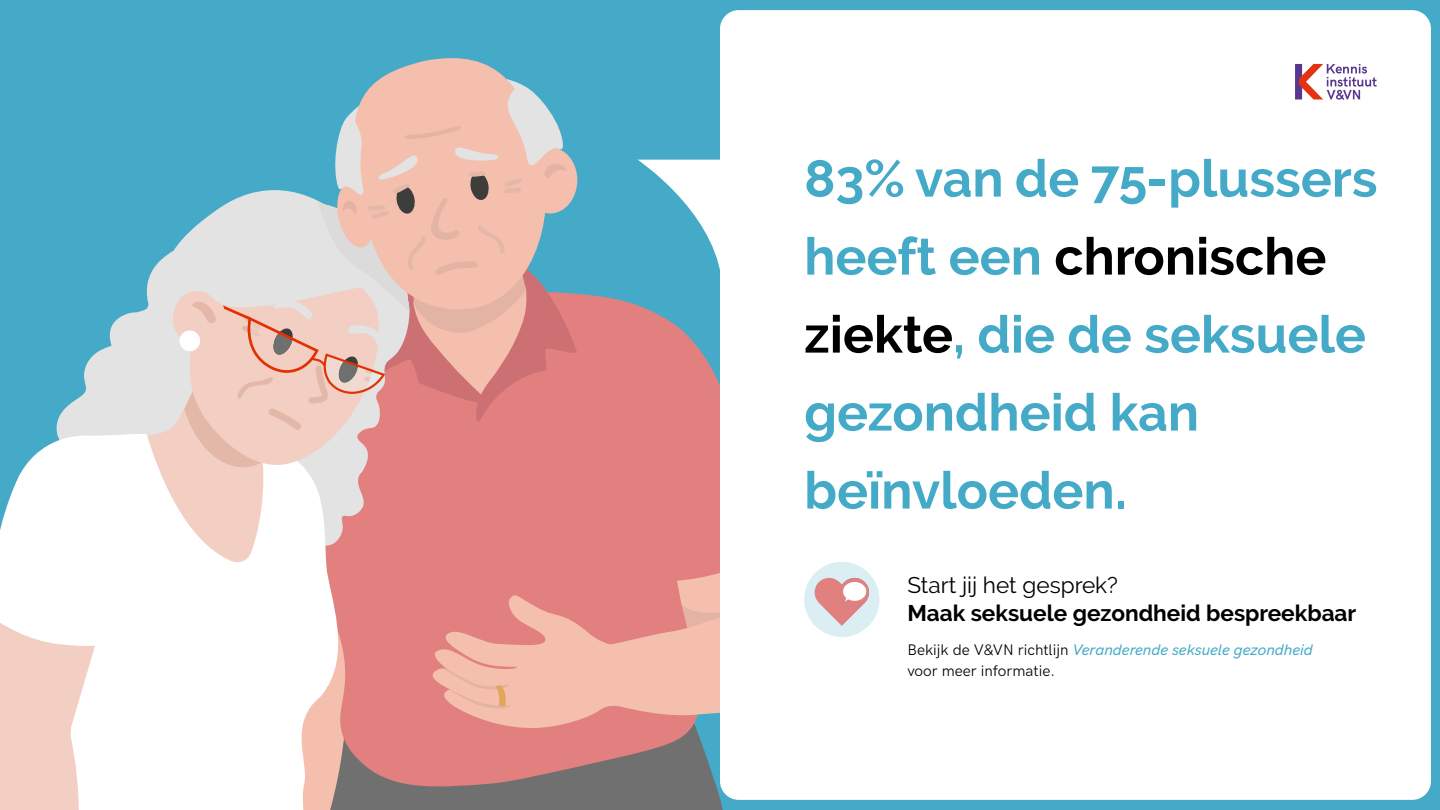
<style>
.page{position:relative;width:1440px;height:810px;background:#45aac7}
.page>*{position:absolute;margin:0;border:0;box-sizing:border-box;transform-origin:0 0}
.t1{font:700 51.75px/78px "Raleway";color:#45aac7}
.t2{font:700 22.58px "Raleway";color:#000}
.t3{font:22.58px "Raleway";color:#000}
.t4{font:15.38px/20.8px "HK Grotesk";color:#000}
.s1{color:#000}
.s2{font-weight:500;font-style:italic;color:#45aac7}
</style>
<div class="page">
<svg style="left:577px;top:791px;width:157px;height:19px;background:#6d7375"></svg>
<svg style="left:577px;top:294px;width:144px;height:497px;background:#ca7f80"></svg>
<svg style="left:394px;top:58px;width:103px;height:13px"></svg>
<svg style="left:577px;top:591px;width:143px;height:138px;background:#e39e97"></svg>
<svg style="left:0;top:71px;width:577px;height:739px"></svg>
<div style="left:720px;top:10px;width:711px;height:790px;background:#fff;border-radius:19px"></div>
<svg style="left:638px;top:160px;width:82px;height:186px"></svg>
<div style="left:804px;top:562px;width:75px;height:75px;background:#daeef4;border-radius:50%"></div>
<svg style="left:623px;top:478px;width:247px;height:232px"></svg>
<div style="left:843px;top:582px;width:23px;height:19px;background:#fff;border-radius:50%"></div>
<svg style="left:1295px;top:64px;width:82px;height:36px"></svg>
<p class="t1" style="left:804px;top:140px;width:575px">83% van de 75-plussers heeft een <span class="s1">chronische ziekte</span>, die de seksuele gezondheid kan beïnvloeden.</p>
<p class="t3" style="left:907px;top:572px;width:212px">Start jij het gesprek?</p>
<p class="t2" style="left:907px;top:600px;width:450px">Maak seksuele gezondheid bespreekbaar</p>
<p class="t4" style="left:907px;top:638px;width:407px">Bekijk de V&amp;VN richtlijn <span class="s2">Veranderende seksuele gezondheid </span>voor meer informatie.</p>
</div>
